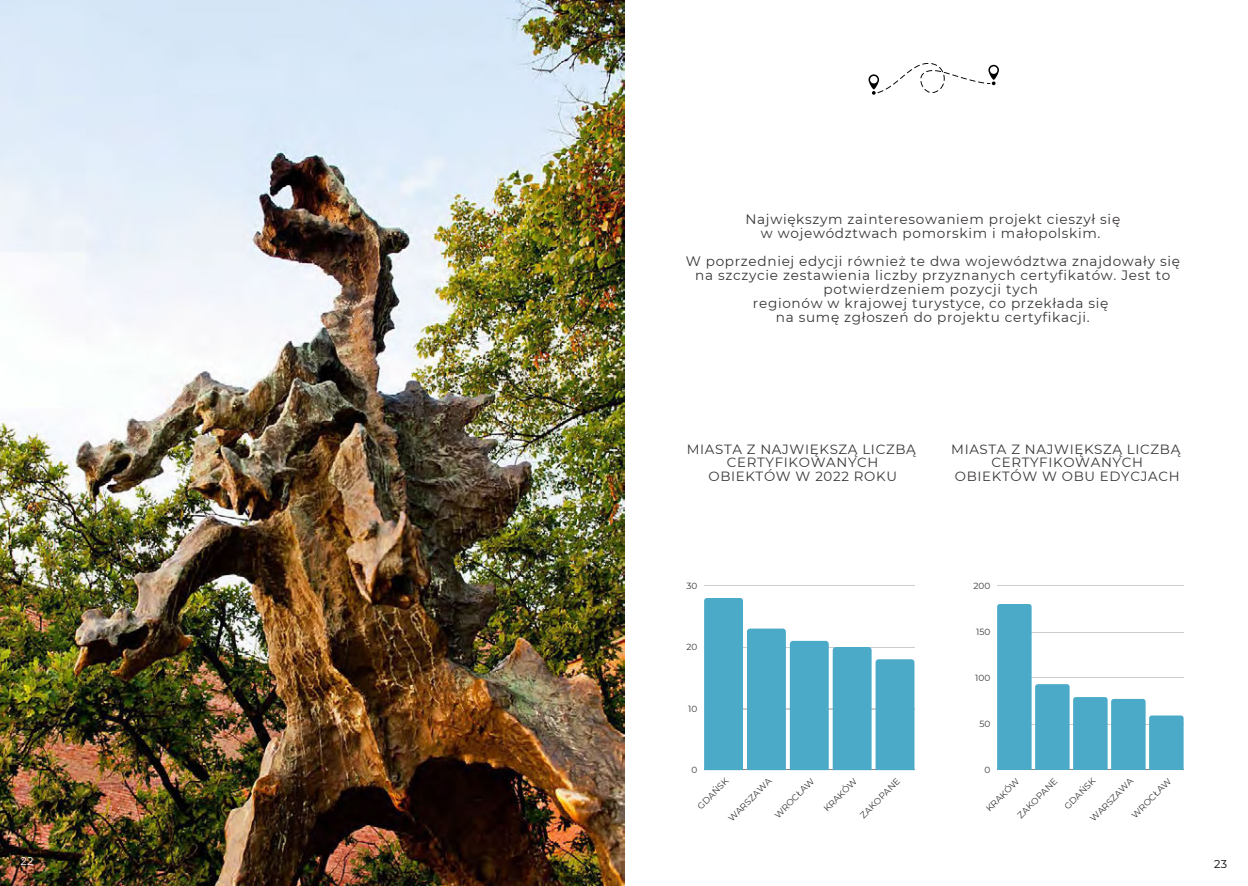
<style>
.page{position:relative;width:1248px;height:886px;background:#fff}
.page>*{position:absolute;margin:0;border:0;box-sizing:border-box;transform-origin:0 0}
.t1{font:13.62px/14.1px "Montserrat";letter-spacing:.05em;color:#393536;text-align:center}
.t2{font:13.38px "Montserrat";letter-spacing:.05em;color:#393536}
.t3{font:11.25px "Montserrat";color:#fff}
.t4{font:11.25px "Montserrat";color:#000}
.t5{font:8.88px "Montserrat";color:#393536}
</style>
<div class="page">
<hr style="left:704px;top:585px;width:210px;height:1px;background:#393536">
<hr style="left:997px;top:585px;width:186px;height:1px;background:#393536">
<svg style="left:868px;top:63px;width:130px;height:32px"></svg>
<img style="left:0;top:0;width:624px;height:886px">
<hr style="left:704px;top:770px;width:210px;height:1px;background:#393536">
<svg style="left:704px;top:598px;width:210px;height:172px"></svg>
<hr style="left:997px;top:770px;width:186px;height:1px;background:#393536">
<svg style="left:997px;top:604px;width:186px;height:166px"></svg>
<p class="t1" style="left:745px;top:212px;width:376px">Największym zainteresowaniem projekt cieszył się w województwach pomorskim i małopolskim.</p>
<p class="t1" style="left:685px;top:254px;width:496px">W poprzedniej edycji również te dwa województwa znajdowały się na szczycie zestawienia liczby przyznanych certyfikatów. Jest to potwierdzeniem pozycji tych<br>regionów w krajowej turystyce, co przekłada się<br>na sumę zgłoszeń do projektu certyfikacji.</p>
<p class="t2" style="left:686px;top:440px;width:230px">MIASTA Z NAJWIĘKSZĄ LICZBĄ</p>
<p class="t2" style="left:951px;top:440px;width:230px">MIASTA Z NAJWIĘKSZĄ LICZBĄ</p>
<p class="t2" style="left:727px;top:453px;width:153px">CERTYFIKOWANYCH</p>
<p class="t2" style="left:991px;top:453px;width:153px">CERTYFIKOWANYCH</p>
<p class="t2" style="left:708px;top:467px;width:190px">OBIEKTÓW W 2022 ROKU</p>
<p class="t2" style="left:954px;top:467px;width:226px">OBIEKTÓW W OBU EDYCJACH</p>
<p class="t5" style="left:686px;top:580px;width:12px">30</p>
<p class="t5" style="left:973px;top:580px;width:18px">200</p>
<p class="t5" style="left:976px;top:626px;width:16px">150</p>
<p class="t5" style="left:686px;top:641px;width:12px">20</p>
<p class="t5" style="left:975px;top:672px;width:17px">100</p>
<p class="t5" style="left:688px;top:702px;width:11px">10</p>
<p class="t5" style="left:979px;top:718px;width:12px">50</p>
<p class="t5" style="left:691px;top:764px;width:7px">0</p>
<p class="t5" style="left:984px;top:764px;width:7px">0</p>
<p class="t5" style="left:1087px;top:815px;width:58px;rotate:-45deg">WARSZAWA</p>
<p class="t5" style="left:694px;top:803px;width:41px;rotate:-45deg">GDAŃSK</p>
<p class="t5" style="left:725px;top:815px;width:58px;rotate:-45deg">WARSZAWA</p>
<p class="t5" style="left:771px;top:812px;width:53px;rotate:-45deg">WROCŁAW</p>
<p class="t5" style="left:821px;top:806px;width:44px;rotate:-45deg">KRAKÓW</p>
<p class="t5" style="left:857px;top:812px;width:54px;rotate:-45deg">ZAKOPANE</p>
<p class="t5" style="left:983px;top:806px;width:44px;rotate:-45deg">KRAKÓW</p>
<p class="t5" style="left:1014px;top:812px;width:54px;rotate:-45deg">ZAKOPANE</p>
<p class="t5" style="left:1061px;top:803px;width:41px;rotate:-45deg">GDAŃSK</p>
<p class="t5" style="left:1128px;top:812px;width:53px;rotate:-45deg">WROCŁAW</p>
<p class="t3" style="left:21px;top:854px;width:14px">22</p>
<p class="t4" style="left:1213px;top:857px;width:14px">23</p>
</div>
